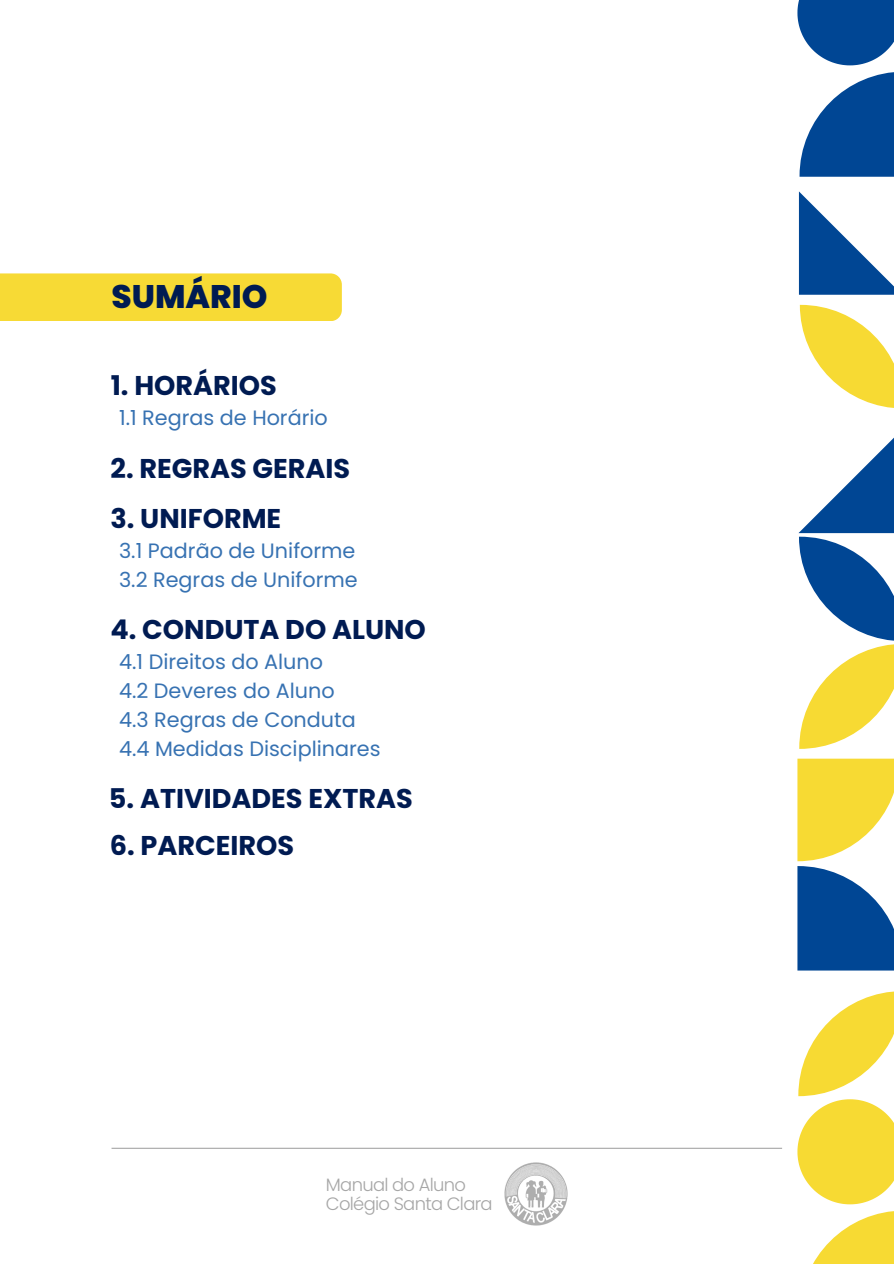
<style>
.page{position:relative;width:894px;height:1264px;background:#fff}
.page>*{position:absolute;margin:0;border:0;box-sizing:border-box;transform-origin:0 0}
.t1{font:800 32.7px "Poppins";color:#001b52}
.t2{font:700 27.15px "Poppins";color:#001b52}
.t3{font:20.7px/28.8px "Poppins";color:#3772b2}
.t4{font:300 17.85px "Poppins";letter-spacing:-.035em;color:#a6a6a6}
</style>
<div class="page">
<svg style="left:797px;top:758px;width:96px;height:212px"></svg>
<svg style="left:813px;top:1211px;width:80px;height:52px"></svg>
<svg style="left:798px;top:438px;width:95px;height:311px"></svg>
<svg style="left:797px;top:991px;width:96px;height:213px"></svg>
<div style="left:0;top:273px;width:342px;height:48px;background:#f7da35"></div>
<svg style="left:799px;top:305px;width:94px;height:103px"></svg>
<svg style="left:799px;top:72px;width:94px;height:105px"></svg>
<svg style="left:798px;top:191px;width:95px;height:104px"></svg>
<svg style="left:797px;top:0;width:96px;height:65px;background:#2360a3"></svg>
<img style="left:504px;top:1162px;width:63px;height:63px">
<hr style="left:111px;top:1147px;width:670px;height:1px;background:#a6a6a6">
<h1 class="t1" style="left:111px;top:273px;width:157px">SUMÁRIO</h1>
<h2 class="t2" style="left:111px;top:367px;width:168px">1. HORÁRIOS</h2>
<h3 class="t3" style="left:119px;top:404px;width:210px">1.1 Regras de Horário</h3>
<h2 class="t2" style="left:110px;top:449px;width:241px">2. REGRAS GERAIS</h2>
<h2 class="t2" style="left:110px;top:499px;width:172px">3. UNIFORME</h2>
<h3 class="t3" style="left:119px;top:536px;width:240px">3.1 Padrão de Uniforme<br>3.2 Regras de Uniforme</h3>
<h2 class="t2" style="left:110px;top:610px;width:317px">4. CONDUTA DO ALUNO</h2>
<h3 class="t3" style="left:119px;top:647px;width:263px">4.1 Direitos do Aluno<br>4.2 Deveres do Aluno<br>4.3 Regras de Conduta<br>4.4 Medidas Disciplinares</h3>
<h2 class="t2" style="left:109px;top:779px;width:305px">5. ATIVIDADES EXTRAS</h2>
<h2 class="t2" style="left:110px;top:826px;width:186px">6. PARCEIROS</h2>
<p class="t4" style="left:326px;top:1171px;width:141px">Manual do Aluno</p>
<p class="t4" style="left:326px;top:1190px;width:168px">Colégio Santa Clara</p>
</div>
